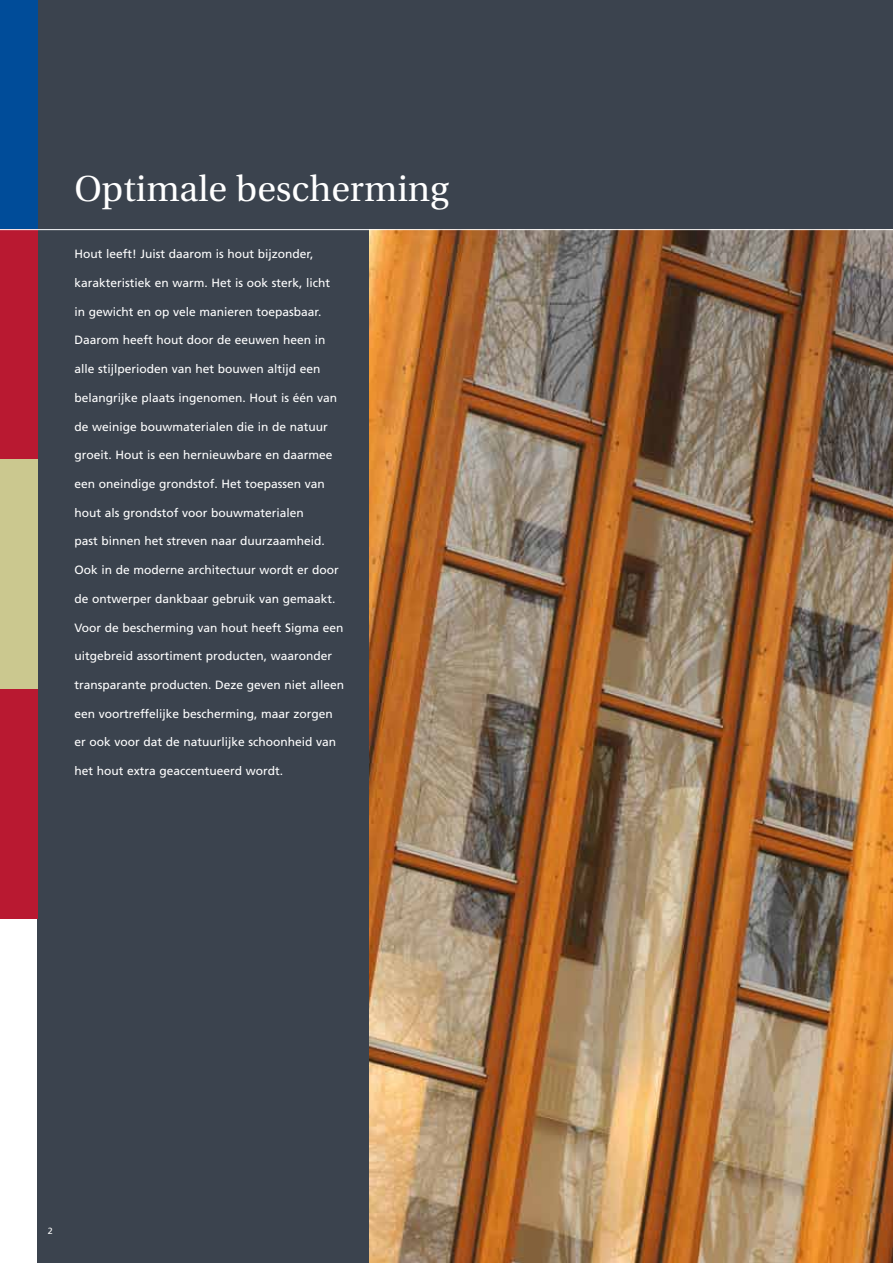
<style>
.page{position:relative;width:893px;height:1263px;background:#fff}
.page>*{position:absolute;margin:0;border:0;box-sizing:border-box;transform-origin:0 0}
.t1{font:36px "Utopia";color:#fff}
.t2{font:12px "Frutiger";color:#fff}
.t3{font:9px "Frutiger";color:#fff}
</style>
<div class="page">
<div style="left:37px;top:0;width:856px;height:1263px;background:#3b434e"></div>
<div style="left:0;top:0;width:37px;height:230px;background:#004c99"></div>
<div style="left:0;top:230px;width:37px;height:229px;background:#b91931"></div>
<div style="left:0;top:459px;width:37px;height:230px;background:#cbc88f"></div>
<div style="left:0;top:689px;width:37px;height:229px;background:#b91931"></div>
<img style="left:370px;top:230px;width:523px;height:1033px">
<hr style="left:0;top:229px;width:893px;height:1px;background:#fff">
<h1 class="t1" style="left:74px;top:169px;width:376px">Optimale bescherming</h1>
<p class="t2" style="left:74px;top:247px;width:240px">Hout leeft! Juist daarom is hout bijzonder,</p>
<p class="t2" style="left:74px;top:276px;width:257px">karakteristiek en warm. Het is ook sterk, licht</p>
<p class="t2" style="left:74px;top:304px;width:248px">in gewicht en op vele manieren toepasbaar.</p>
<p class="t2" style="left:74px;top:333px;width:253px">Daarom heeft hout door de eeuwen heen in</p>
<p class="t2" style="left:74px;top:362px;width:248px">alle stijlperioden van het bouwen altijd een</p>
<p class="t2" style="left:74px;top:391px;width:264px">belangrijke plaats ingenomen. Hout is één van</p>
<p class="t2" style="left:74px;top:419px;width:255px">de weinige bouwmaterialen die in de natuur</p>
<p class="t2" style="left:74px;top:448px;width:260px">groeit. Hout is een hernieuwbare en daarmee</p>
<p class="t2" style="left:74px;top:477px;width:252px">een oneindige grondstof. Het toepassen van</p>
<p class="t2" style="left:74px;top:505px;width:231px">hout als grondstof voor bouwmaterialen</p>
<p class="t2" style="left:74px;top:534px;width:252px">past binnen het streven naar duurzaamheid.</p>
<p class="t2" style="left:74px;top:563px;width:266px">Ook in de moderne architectuur wordt er door</p>
<p class="t2" style="left:74px;top:592px;width:263px">de ontwerper dankbaar gebruik van gemaakt.</p>
<p class="t2" style="left:74px;top:620px;width:271px">Voor de bescherming van hout heeft Sigma een</p>
<p class="t2" style="left:74px;top:649px;width:259px">uitgebreid assortiment producten, waaronder</p>
<p class="t2" style="left:74px;top:678px;width:271px">transparante producten. Deze geven niet alleen</p>
<p class="t2" style="left:74px;top:706px;width:260px">een voortreffelijke bescherming, maar zorgen</p>
<p class="t2" style="left:74px;top:735px;width:263px">er ook voor dat de natuurlijke schoonheid van</p>
<p class="t2" style="left:74px;top:764px;width:210px">het hout extra geaccentueerd wordt.</p>
<p class="t3" style="left:48px;top:1226px;width:6px">2</p>
</div>
